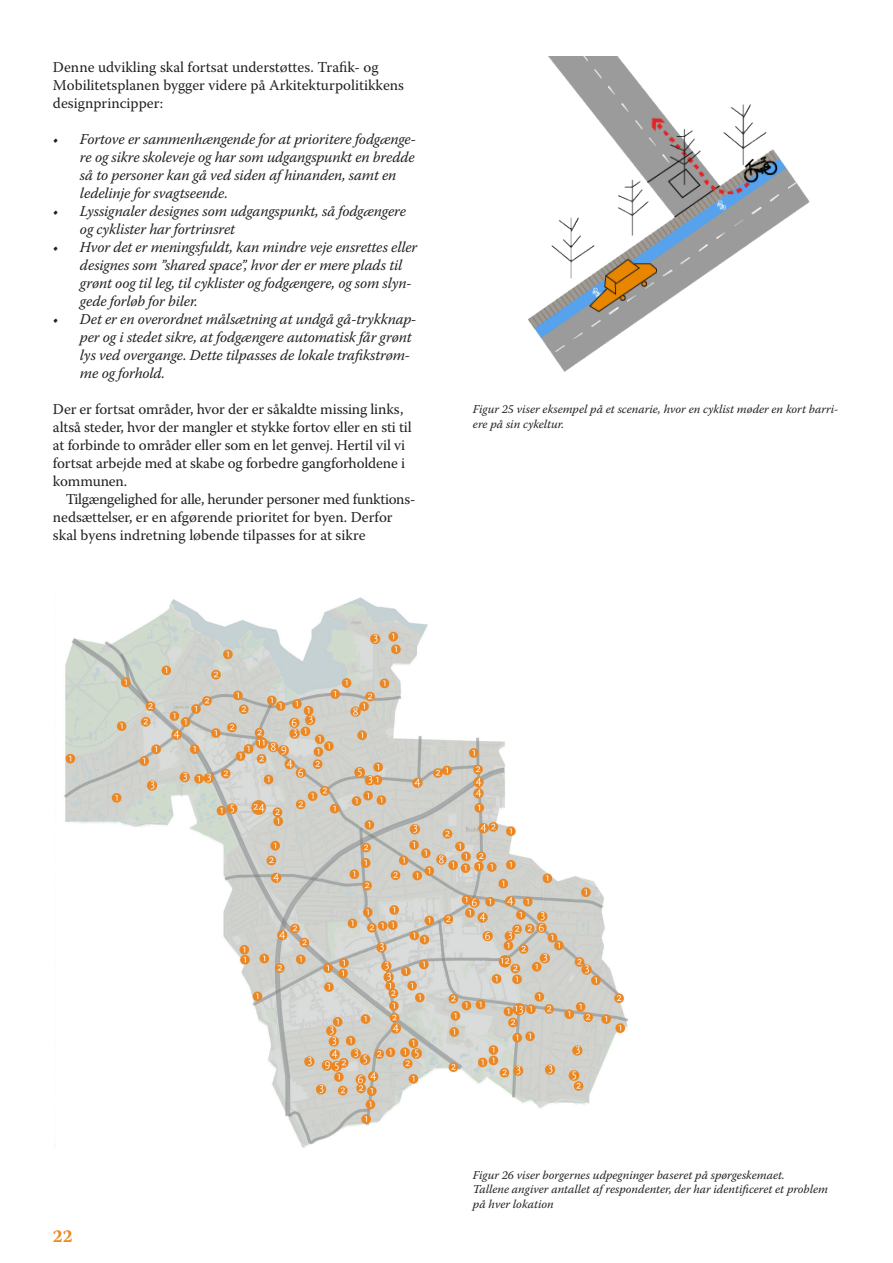
<style>
.page{position:relative;width:893px;height:1263px;background:#fff}
.page>*{position:absolute;margin:0;border:0;box-sizing:border-box;transform-origin:0 0}
.t1{font:700 18px "Warnock Pro";color:#ec8922}
.t2{font:italic 15px/18px "Warnock Pro";letter-spacing:-.01em;color:#231f20}
.BRØD{font:15px/18px "Warnock Pro";letter-spacing:-.005em;color:#231f20}
.Brød_2_linje{font:15px/18px "Warnock Pro";letter-spacing:-.01em;color:#231f20}
.t3{font:italic 12px/14.4px "Warnock Pro";color:#231f20}
</style>
<div class="page">
<img style="left:528px;top:57px;width:282px;height:315px">
<img style="left:54px;top:597px;width:574px;height:551px">
<p class="BRØD" style="left:53px;top:58px;width:353px">Denne udvikling skal fortsat understøttes. Trafik- og<br>Mobilitetsplanen bygger videre på Arkitekturpolitikkens designprincipper:</p>
<p class="t2" style="left:80px;top:130px;width:338px;text-indent:-27px">• Fortove er sammenhængende for at prioritere fodgænge&shy;re og sikre skoleveje og har som udgangspunkt en bredde så to personer kan gå ved siden af hinanden, samt en ledelinje for svagtseende.</p>
<p class="t2" style="left:80px;top:202px;width:328px;text-indent:-27px">• Lyssignaler designes som udgangspunkt, så fodgængere og cyklister har fortrinsret</p>
<p class="t2" style="left:80px;top:238px;width:339px;text-indent:-27px">• Hvor det er meningsfuldt, kan mindre veje ensrettes eller designes som ”shared space”, hvor der er mere plads til grønt oog til leg, til cyklister og fodgængere, og som slyn&shy;gede forløb for biler.</p>
<p class="t2" style="left:80px;top:310px;width:338px;text-indent:-27px">• Det er en overordnet målsætning at undgå gå-trykknap&shy;per og i stedet sikre, at fodgængere automatisk får grønt lys ved overgange. Dette tilpasses de lokale trafikstrøm&shy;me og forhold.</p>
<p class="BRØD" style="left:53px;top:400px;width:360px">Der er fortsat områder, hvor der er såkaldte missing links, altså steder, hvor der mangler et stykke fortov eller en sti til at forbinde to områder eller som en let genvej. Hertil vil vi fortsat arbejde med at skabe og forbedre gangforholdene i kommunen.</p>
<p class="Brød_2_linje" style="left:53px;top:490px;width:364px;text-indent:13px">Tilgængelighed for alle, herunder personer med funktions&shy;nedsættelser, er en afgørende prioritet for byen. Derfor</p>
<p class="BRØD" style="left:53px;top:526px;width:314px">skal byens indretning løbende tilpasses for at sikre</p>
<p class="t3" style="left:473px;top:402px;width:367px">Figur 25 viser eksempel på et scenarie, hvor en cyklist møder en kort barri&shy;ere på sin cykeltur.</p>
<p class="t1" style="left:53px;top:1225px;width:21px">22</p>
<p class="t3" style="left:473px;top:1167px;width:313px">Figur 26 viser borgernes udpegninger baseret på spørgeskemaet.</p>
<p class="t3" style="left:473px;top:1182px;width:357px">Tallene angiver antallet af respondenter, der har identificeret et problem på hver lokation</p>
</div>
